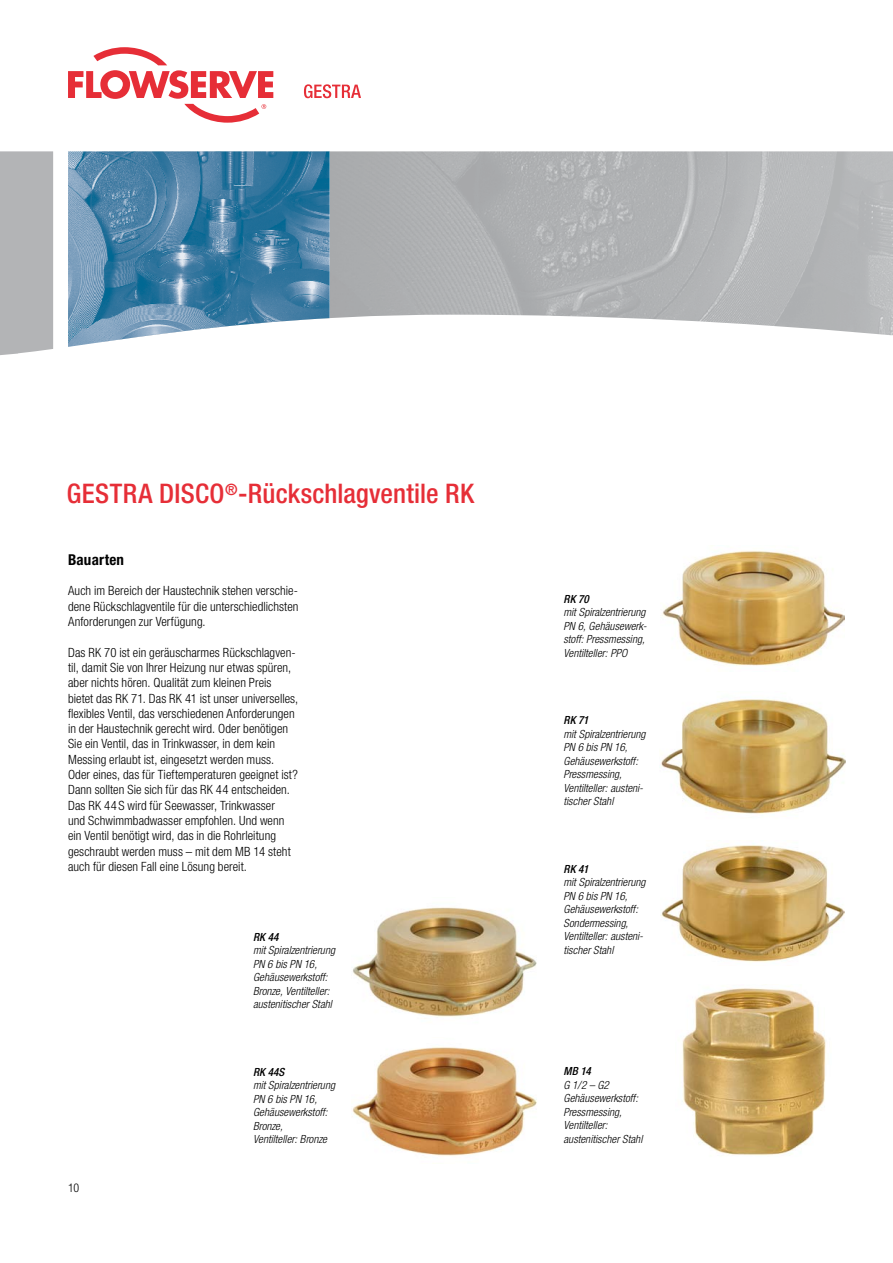
<style>
.page{position:relative;width:893px;height:1263px;background:#fff}
.page>*{position:absolute;margin:0;border:0;box-sizing:border-box;transform-origin:0 0}
.Headline{font:500 condensed 27px "Helvetica Neue";letter-spacing:.01em;color:#e62e37}
.Subhead_10_pt{font:700 condensed 15px "Helvetica Neue";letter-spacing:.015em;color:#000}
.Lauftext{font:300 condensed 12.75px/15.3px "Helvetica Neue";letter-spacing:.005em;color:#000;text-align:justify}
.t1{font:300 condensed 12px "Helvetica Neue";color:#000}
.BU_kursiv_7_5_pt{font:italic 300 condensed 11.25px/13.5px "Helvetica Neue";letter-spacing:.005em;color:#000}
.BU_kursiv_7_5pt_fett{font:italic 500 condensed 11.25px "Helvetica Neue";letter-spacing:.01em;color:#000}
</style>
<div class="page">
<img style="left:330px;top:151px;width:563px;height:185px">
<svg style="left:68px;top:47px;width:205px;height:76px"></svg>
<svg style="left:304px;top:84px;width:57px;height:14px"></svg>
<div style="left:0;top:151px;width:53px;height:204px;background:#b3b4b6"></div>
<img style="left:68px;top:151px;width:262px;height:196px">
<img style="left:662px;top:550px;width:182px;height:116px">
<img style="left:661px;top:699px;width:184px;height:115px">
<img style="left:660px;top:843px;width:185px;height:119px">
<img style="left:353px;top:907px;width:184px;height:110px">
<img style="left:682px;top:988px;width:144px;height:168px">
<img style="left:352px;top:1047px;width:185px;height:109px">
<p class="Headline" style="left:67px;top:478px;width:409px">GESTRA DISCO<sup>®</sup>-Rückschlagventile RK</p>
<p class="Subhead_10_pt" style="left:68px;top:550px;width:58px">Bauarten</p>
<p class="Lauftext" style="left:68px;top:583px;width:232px">Auch im Bereich der Haustechnik stehen verschie&shy;dene Rückschlagventile für die unterschiedlichsten Anforderungen zur Verfügung.</p>
<p class="Lauftext" style="left:68px;top:644px;width:232px;text-align:left">Das RK 70 ist ein geräuscharmes Rückschlagven&shy;til, damit Sie von Ihrer Heizung nur etwas spüren, aber nichts hören. Qualität zum kleinen Preis bietet das RK 71. Das RK 41 ist unser universelles, flexibles Ventil, das verschiedenen Anforderungen in der Haustechnik gerecht wird. Oder benötigen Sie ein Ventil, das in Trinkwasser, in dem kein Messing erlaubt ist, eingesetzt werden muss.<br>Oder eines, das für Tieftemperaturen geeignet ist?<br>Dann sollten Sie sich für das RK 44 entscheiden.<br>Das RK 44S wird für Seewasser, Trinkwasser<br>und Schwimmbadwasser empfohlen. Und wenn ein Ventil benötigt wird, das in die Rohrleitung geschraubt werden muss – mit dem MB 14 steht auch für diesen Fall eine Lösung bereit.</p>
<p class="BU_kursiv_7_5pt_fett" style="left:253px;top:930px;width:27px">RK 44</p>
<p class="BU_kursiv_7_5_pt" style="left:253px;top:943px;width:84px">mit Spiralzentrierung<br>PN 6 bis PN 16,<br>Gehäusewerkstoff:<br>Bronze, Ventilteller: austenitischer Stahl</p>
<p class="t1" style="left:68px;top:1181px;width:13px">10</p>
<p class="BU_kursiv_7_5pt_fett" style="left:253px;top:1065px;width:33px">RK 44S</p>
<p class="BU_kursiv_7_5_pt" style="left:253px;top:1078px;width:84px">mit Spiralzentrierung<br>PN 6 bis PN 16,<br>Gehäusewerkstoff:<br>Bronze,</p>
<p class="BU_kursiv_7_5_pt" style="left:253px;top:1132px;width:75px">Ventilteller: Bronze</p>
<p class="BU_kursiv_7_5pt_fett" style="left:563px;top:592px;width:27px">RK 70</p>
<p class="BU_kursiv_7_5_pt" style="left:563px;top:605px;width:84px;text-align:justify">mit Spiralzentrierung PN 6, Gehäusewerk&shy;stoff: Pressmessing, Ventilteller: PPO</p>
<p class="BU_kursiv_7_5pt_fett" style="left:563px;top:713px;width:27px">RK 71</p>
<p class="BU_kursiv_7_5_pt" style="left:563px;top:727px;width:84px">mit Spiralzentrierung<br>PN 6 bis PN 16,<br>Gehäusewerkstoff:<br>Pressmessing,<br>Ventilteller: austeni&shy;tischer Stahl</p>
<p class="BU_kursiv_7_5pt_fett" style="left:563px;top:862px;width:27px">RK 41</p>
<p class="BU_kursiv_7_5_pt" style="left:563px;top:875px;width:84px">mit Spiralzentrierung<br>PN 6 bis PN 16,<br>Gehäusewerkstoff:<br>Sondermessing,<br>Ventilteller: austeni&shy;tischer Stahl</p>
<p class="BU_kursiv_7_5pt_fett" style="left:563px;top:1064px;width:29px">MB 14</p>
<p class="BU_kursiv_7_5_pt" style="left:563px;top:1078px;width:47px">G 1/2 – G2</p>
<p class="BU_kursiv_7_5_pt" style="left:563px;top:1091px;width:76px">Gehäusewerkstoff:<br>Pressmessing,</p>
<p class="BU_kursiv_7_5_pt" style="left:563px;top:1118px;width:81px">Ventilteller: austenitischer Stahl</p>
</div>
